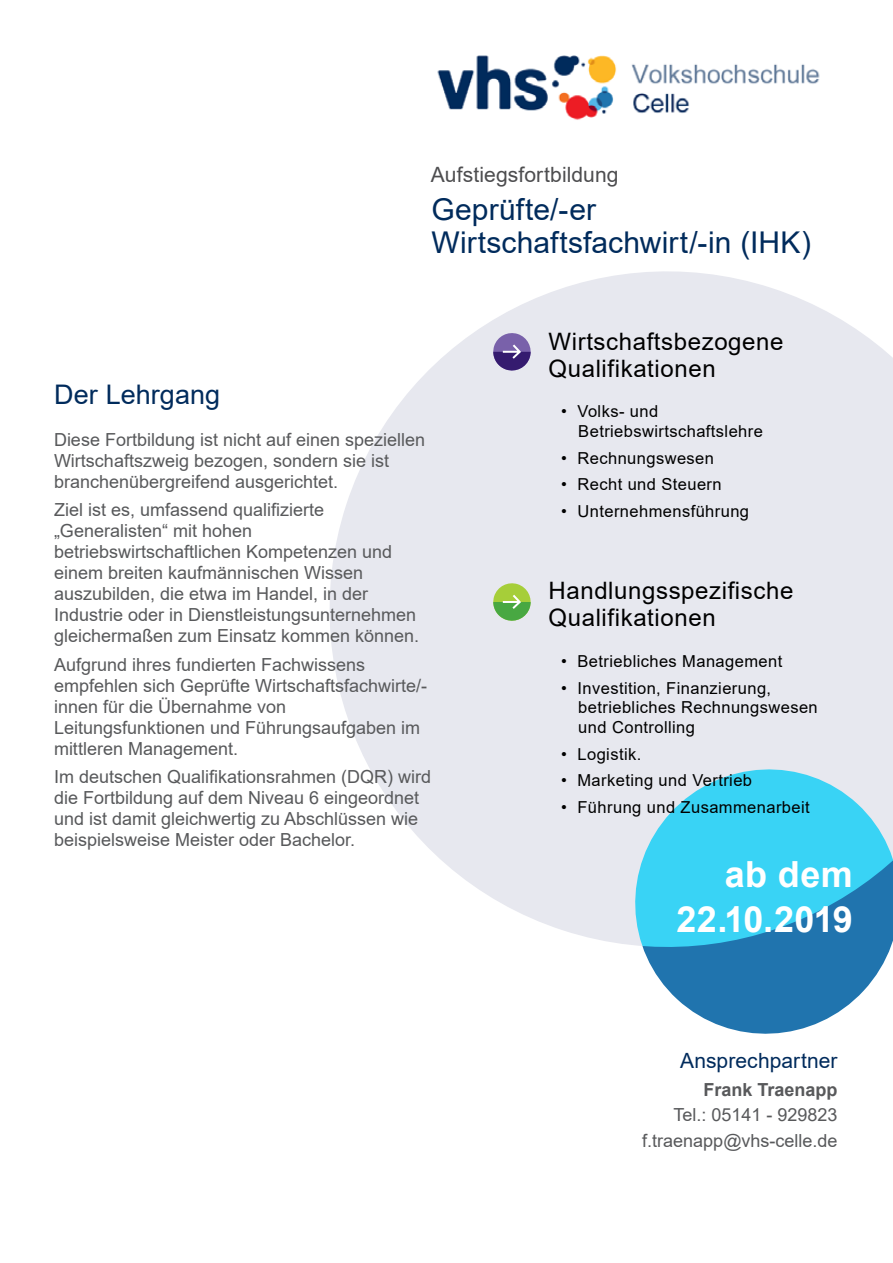
<style>
.page{position:relative;width:893px;height:1263px;background:#fff}
.page>*{position:absolute;margin:0;border:0;box-sizing:border-box;transform-origin:0 0}
.t1{font:700 36px/45px "Arial";letter-spacing:.01em;color:#fff;text-align:right}
.t2{font:30px/33px "Arial";letter-spacing:.005em;color:#002b5c}
.t3{font:27px "Arial";letter-spacing:.005em;color:#002b5c}
.t4{font:24px/27px "Arial";letter-spacing:.025em;color:#000}
.t5{font:21.15px "Arial";letter-spacing:.005em;color:#4d4d4f}
.t6{font:21px "Arial";letter-spacing:.005em;color:#002b5c}
.t7{font:18px/21px "Arial";color:#58595b}
.t8{font:700 18px "Arial";color:#58595b}
.t9{font:16.5px/19.5px "Arial";letter-spacing:.025em;color:#000}
</style>
<div class="page">
<svg style="left:643px;top:948px;width:248px;height:86px;fill:#2074ae"></svg>
<svg style="left:329px;top:271px;width:564px;height:677px;background:#d6e6f0"></svg>
<img style="left:437px;top:55px;width:383px;height:65px">
<svg style="left:491px;top:331px;width:42px;height:42px;background:#9385b5"></svg>
<svg style="left:491px;top:581px;width:42px;height:42px;background:#a6ce87"></svg>
<p class="t5" style="left:431px;top:160px;width:189px">Aufstiegsfortbildung</p>
<h2 class="t2" style="left:431px;top:192px;width:381px">Geprüfte/-er<br>Wirtschaftsfachwirt/-in (IHK)</h2>
<h3 class="t3" style="left:54px;top:376px;width:168px">Der Lehrgang</h3>
<p class="t7" style="left:54px;top:429px;width:373px">Diese Fortbildung ist nicht auf einen speziellen<br>Wirtschaftszweig bezogen, sondern sie ist branchenübergreifend ausgerichtet.</p>
<p class="t7" style="left:54px;top:499px;width:367px">Ziel ist es, umfassend qualifizierte „Generalisten“ mit hohen betriebswirtschaftlichen Kompetenzen und einem breiten kaufmännischen Wissen auszubilden, die etwa im Handel, in der Industrie oder in Dienstleistungsunternehmen gleichermaßen zum Einsatz kommen können.</p>
<p class="t7" style="left:54px;top:653px;width:375px">Aufgrund ihres fundierten Fachwissens empfehlen sich Geprüfte Wirtschaftsfachwirte/- innen für die Übernahme von Leitungsfunktionen und Führungsaufgaben im mittleren Management.</p>
<p class="t7" style="left:54px;top:766px;width:379px">Im deutschen Qualifikationsrahmen (DQR) wird die Fortbildung auf dem Niveau 6 eingeordnet und ist damit gleichwertig zu Abschlüssen wie beispielsweise Meister oder Bachelor.</p>
<h3 class="t4" style="left:549px;top:327px;width:236px">Wirtschaftsbezogene<br>Qualifikationen</h3>
<p class="t9" style="left:578px;top:402px;width:186px;text-indent:-17px">• Volks- und<br>Betriebswirtschaftslehre</p>
<p class="t9" style="left:561px;top:448px;width:154px">• Rechnungswesen</p>
<p class="t9" style="left:561px;top:475px;width:162px">• Recht und Steuern</p>
<p class="t9" style="left:561px;top:501px;width:189px">• Unternehmensführung</p>
<h3 class="t4" style="left:549px;top:577px;width:246px">Handlungsspezifische<br>Qualifikationen</h3>
<p class="t9" style="left:561px;top:652px;width:223px">• Betriebliches Management</p>
<p class="t9" style="left:578px;top:678px;width:241px;text-indent:-17px">• Investition, Finanzierung, betriebliches Rechnungswesen und Controlling</p>
<p class="t9" style="left:561px;top:744px;width:82px">• Logistik.</p>
<p class="t9" style="left:561px;top:771px;width:192px">• Marketing und Vertrieb</p>
<p class="t9" style="left:561px;top:797px;width:250px">• Führung und Zusammenarbeit</p>
<h1 class="t1" style="left:676px;top:852px;width:178px">ab dem<br>22.10.2019</h1>
<p class="t6" style="left:680px;top:1046px;width:159px">Ansprechpartner</p>
<p class="t8" style="left:704px;top:1077px;width:136px">Frank Traenapp</p>
<p class="t7" style="left:642px;top:1102px;width:197px;line-height:25.2px;text-align:right">Tel.: 05141 - 929823 f.traenapp@vhs-celle.de</p>
</div>
